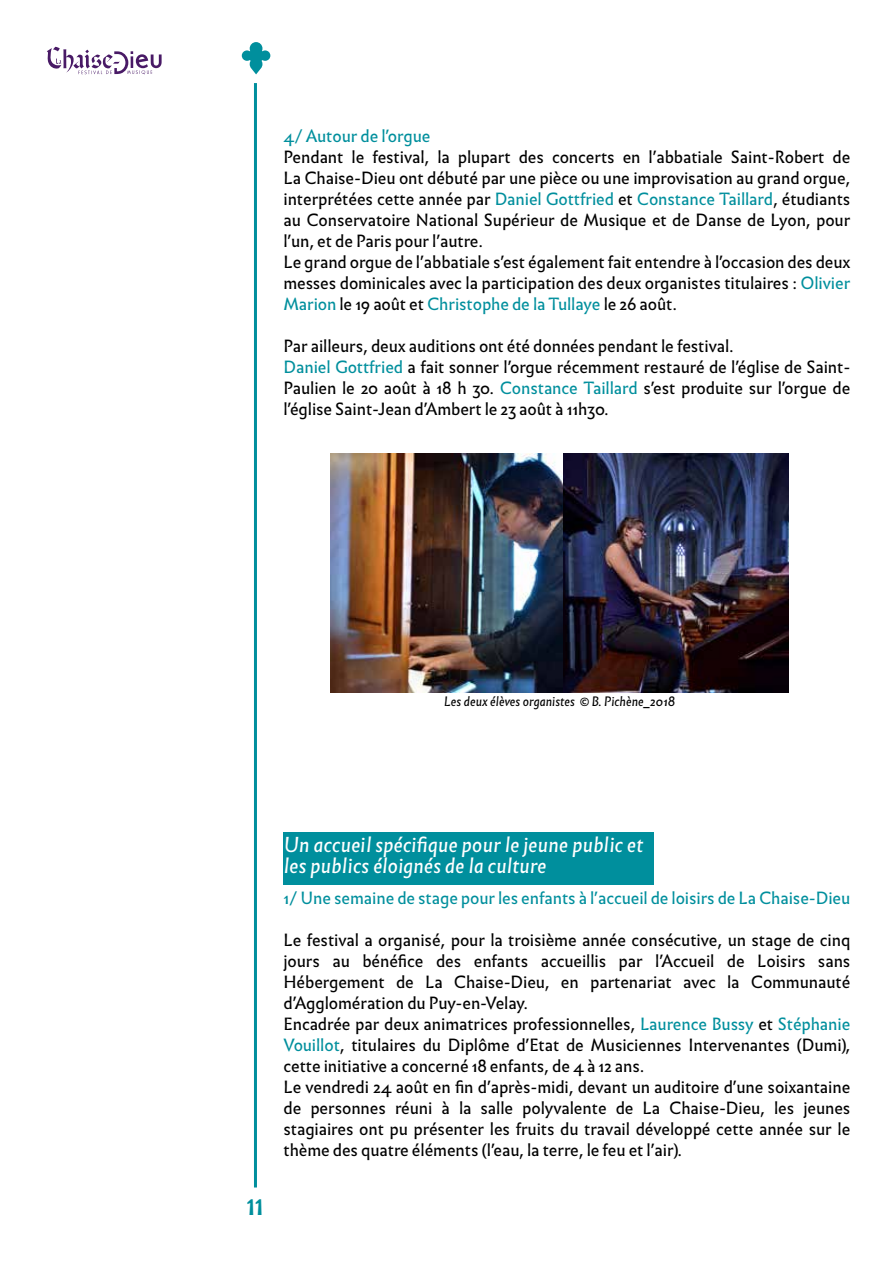
<style>
.page{position:relative;width:893px;height:1263px;background:#fff}
.page>*{position:absolute;margin:0;border:0;box-sizing:border-box;transform-origin:0 0}
.t1{font:700 21px "Infini";color:#008f9d}
.t2{font:italic 20.1px/21px "Infini";color:#fff;scale:1.04 1}
.t3{font:16.5px/21px "Infini";letter-spacing:-.01em;color:#000}
.t4{font:16.5px "Infini";letter-spacing:-.01em;color:#008f9d}
.t5{font:italic 12.75px "Infini";color:#000}
.s1{color:#008f9d}
</style>
<div class="page">
<svg style="left:47px;top:47px;width:115px;height:27px"></svg>
<hr style="left:254px;top:83px;width:3px;height:1104px;background:#008f9d">
<div style="left:283px;top:832px;width:371px;height:52px;background:#008f9d"></div>
<img style="left:331px;top:454px;width:457px;height:238px">
<svg style="left:242px;top:42px;width:28px;height:32px"></svg>
<p class="t4" style="left:283px;top:123px;width:149px">4/ Autour de l’orgue</p>
<p class="t3" style="left:283px;top:145px;width:568px">Pendant le festival, la plupart des concerts en l’abbatiale Saint-Robert de La Chaise-Dieu ont débuté par une pièce ou une improvisation au grand orgue, interprétées cette année par <span class="s1">Daniel Gottfried</span> et <span class="s1">Constance Taillard</span>, étudiants au Conservatoire National Supérieur de Musique et de Danse de Lyon, pour l’un, et de Paris pour l’autre.<br>Le grand orgue de l’abbatiale s’est également fait entendre à l’occasion des deux messes dominicales avec la participation des deux organistes titulaires : <span class="s1">Olivier Marion</span> le 19 août et <span class="s1">Christophe de la Tullaye</span> le 26 août.</p>
<p class="t3" style="left:283px;top:334px;width:568px">Par ailleurs, deux auditions ont été données pendant le festival.<br><span class="s1">Daniel Gottfried</span> a fait sonner l’orgue récemment restauré de l’église de Saint-Paulien le 20 août à 18 h 30. <span class="s1">Constance Taillard</span> s’est produite sur l’orgue de l’église Saint-Jean d’Ambert le 23 août à 11h30.</p>
<p class="t5" style="left:444px;top:692px;width:233px">Les deux élèves organistes © B. Pichène_2018</p>
<p class="t1" style="left:247px;top:1191px;width:18px">11</p>
<p class="t2" style="left:283px;top:833px;width:347px">Un accueil spécifique pour le jeune public et les publics éloignés de la culture</p>
<p class="t4" style="left:283px;top:885px;width:568px">1/ Une semaine de stage pour les enfants à l’accueil de loisirs de La Chaise-Dieu</p>
<p class="t3" style="left:283px;top:928px;width:569px">Le festival a organisé, pour la troisième année consécutive, un stage de cinq jours au bénéfice des enfants accueillis par l’Accueil de Loisirs sans Hébergement de La Chaise-Dieu, en partenariat avec la Communauté d’Agglomération du Puy-en-Velay.<br>Encadrée par deux animatrices professionnelles, <span class="s1">Laurence Bussy</span> et <span class="s1">Stéphanie Vouillot</span>, titulaires du Diplôme d’Etat de Musiciennes Intervenantes (Dumi), cette initiative a concerné 18 enfants, de 4 à 12 ans.<br>Le vendredi 24 août en fin d’après-midi, devant un auditoire d’une soixantaine de personnes réuni à la salle polyvalente de La Chaise-Dieu, les jeunes stagiaires ont pu présenter les fruits du travail développé cette année sur le thème des quatre éléments (l’eau, la terre, le feu et l’air).</p>
</div>
